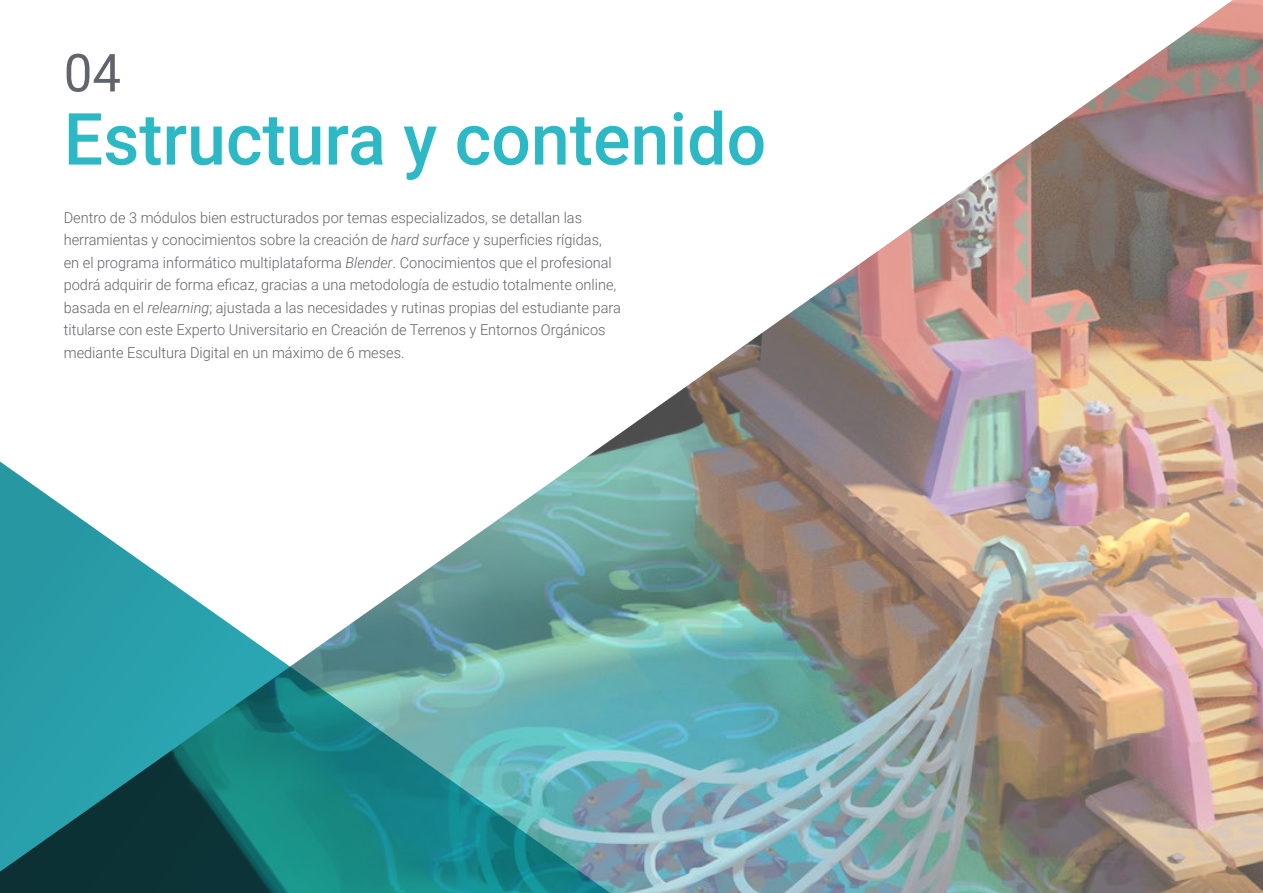
<style>
.page{position:relative;width:1263px;height:893px;background:#fff}
.page>*{position:absolute;margin:0;border:0;box-sizing:border-box;transform-origin:0 0}
.t1{font:500 72px "Roboto";color:#2db8c5}
.t2{font:52.5px "Roboto";color:#61646a}
.t3{font:300 15px/22.5px "Roboto";color:#61646a}
.s1{font-style:italic}
</style>
<div class="page">
<img style="left:602px;top:0;width:661px;height:893px">
<svg style="left:0;top:446px;width:640px;height:447px"></svg>
<h2 class="t2" style="left:64px;top:36px;width:59px">04</h2>
<h1 class="t1" style="left:64px;top:89px;width:704px">Estructura y contenido</h1>
<p class="t3" style="left:64px;top:205px;width:559px">Dentro de 3 módulos bien estructurados por temas especializados, se detallan las herramientas y conocimientos sobre la creación de <span class="s1">hard surface</span> y superficies rígidas, en el programa informático multiplataforma <span class="s1">Blender</span>. Conocimientos que el profesional podrá adquirir de forma eficaz, gracias a una metodología de estudio totalmente online, basada en el <span class="s1">relearning</span>; ajustada a las necesidades y rutinas propias del estudiante para titularse con este Experto Universitario en Creación de Terrenos y Entornos Orgánicos mediante Escultura Digital en un máximo de 6 meses.</p>
</div>
